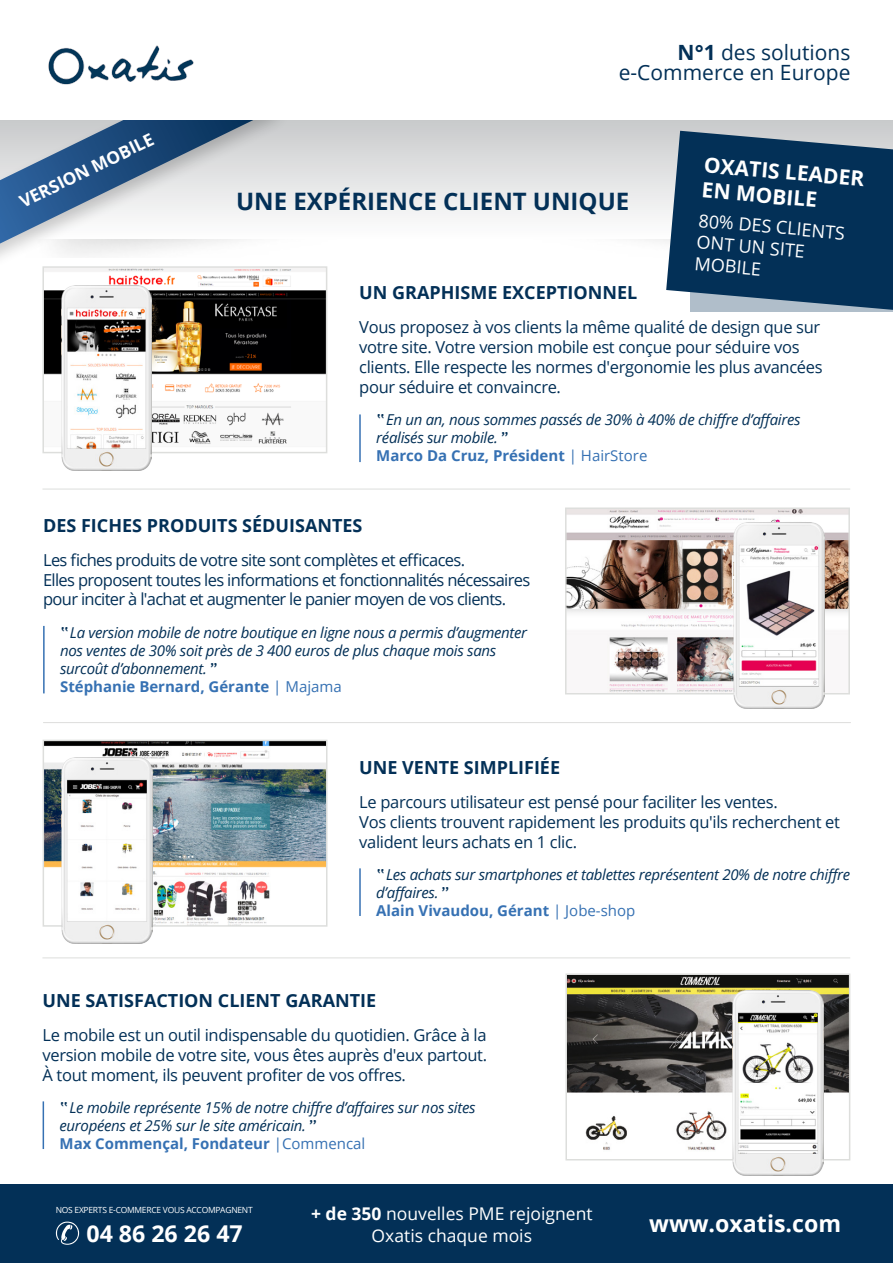
<style>
.page{position:relative;width:893px;height:1263px;background:#fff}
.page>*{position:absolute;margin:0;border:0;box-sizing:border-box;transform-origin:0 0}
.t1{font:700 24px "Open Sans";color:#033057}
.t2{font:700 23.1px "Open Sans";color:#fff}
.t3{font:21px/19.2px "Open Sans";color:#033057;text-align:right}
.t4{font:700 21px/25.2px "Open Sans";color:#fff}
.t5{font:700 18px "Open Sans";color:#033057}
.t6{font:18px/21.6px "Open Sans";color:#fff}
.t7{font:17.55px "Open Sans";color:#fff}
.t8{font:700 17.25px "Open Sans";color:#fff}
.t9{font:16.5px/19.8px "Open Sans";letter-spacing:-.02em;color:#033057}
.t10{font:16.5px/19.8px "Open Sans";letter-spacing:-.04em;color:#033057}
.t11{font:italic 15px/18px "Open Sans";letter-spacing:-.02em;color:#033057}
.t12{font:8.55px "Open Sans";letter-spacing:-.03em;color:#fff}
.s1{font-weight:700}
.s2{font-family:"Trebuchet MS";font-style:normal}
.s3{font-weight:700;font-style:normal;color:#3671b3}
.s4{font-style:normal;color:#3671b3}
</style>
<div class="page">
<div style="left:0;top:1184px;width:893px;height:79px;background:#033057"></div>
<svg style="left:56px;top:1221px;width:23px;height:24px"></svg>
<div style="left:0;top:117px;width:893px;height:121px;background:linear-gradient(to bottom,#cbccce,#fcfcfd)"></div>
<hr style="left:42px;top:489px;width:808px;height:1px;background:#dddedc">
<hr style="left:43px;top:722px;width:808px;height:1px;background:#dddedc">
<hr style="left:42px;top:957px;width:808px;height:1px;background:#dddedc">
<img style="left:45px;top:269px;width:279px;height:175px">
<div style="left:42px;top:266px;width:285px;height:187px;border:2px solid #dddedc"></div>
<img style="left:61px;top:285px;width:91px;height:186px">
<img style="left:568px;top:976px;width:279px;height:181px">
<div style="left:565px;top:973px;width:285px;height:187px;border:2px solid #dddedc"></div>
<img style="left:46px;top:743px;width:278px;height:181px">
<div style="left:43px;top:740px;width:284px;height:187px;border:2px solid #dddedc"></div>
<hr style="left:359px;top:414px;width:2px;height:48px;background:#3671b3">
<hr style="left:43px;top:626px;width:2px;height:67px;background:#3671b3">
<hr style="left:359px;top:868px;width:2px;height:48px;background:#3671b3">
<hr style="left:43px;top:1101px;width:1px;height:48px;background:#3671b3">
<img style="left:568px;top:510px;width:279px;height:181px">
<div style="left:565px;top:507px;width:285px;height:187px;border:2px solid #dddedc"></div>
<div style="left:0;top:53px;width:291px;height:227px;background:#000;opacity:.2"></div>
<svg style="left:0;top:119px;width:272px;height:125px"></svg>
<div style="left:0;top:0;width:893px;height:119px;background:#fff"></div>
<img style="left:61px;top:758px;width:91px;height:185px">
<img style="left:734px;top:523px;width:91px;height:185px">
<img style="left:733px;top:990px;width:91px;height:186px">
<svg style="left:666px;top:131px;width:227px;height:179px"></svg>
<img style="left:48px;top:45px;width:146px;height:40px">
<p class="t8" style="left:15px;top:191px;width:148px;rotate:-26deg">VERSION MOBILE</p>
<h3 class="t3" style="left:619px;top:43px;width:233px"><span class="s1">N°1</span> des solutions e-Commerce en Europe</h3>
<h1 class="t1" style="left:236px;top:184px;width:395px">UNE EXPÉRIENCE CLIENT UNIQUE</h1>
<h3 class="t4" style="left:705px;top:152px;width:162px;rotate:5deg">OXATIS LEADER<br>EN MOBILE</h3>
<p class="t6" style="left:700px;top:209px;width:148px;rotate:5deg">80% DES CLIENTS<br>ONT UN SITE<br>MOBILE</p>
<p class="t5" style="left:359px;top:280px;width:280px">UN GRAPHISME EXCEPTIONNEL</p>
<p class="t9" style="left:359px;top:317px;width:465px">Vous proposez à vos clients la même qualité de design que sur votre site. Votre version mobile est conçue pour séduire vos clients. Elle respecte les normes d'ergonomie les plus avancées pour séduire et convaincre.</p>
<p class="t11" style="left:376px;top:410px;width:426px"><span class="s2">‛‛</span>En un an, nous sommes passés de 30% à 40% de chiffre d’affaires réalisés sur mobile. <span class="s2">՚՚<br></span><span class="s3">Marco Da Cruz, Président</span> <span class="s4">| HairStore</span></p>
<p class="t5" style="left:43px;top:512px;width:321px">DES FICHES PRODUITS SÉDUISANTES</p>
<p class="t10" style="left:43px;top:549px;width:489px">Les fiches produits de votre site sont complètes et efficaces.<br>Elles proposent toutes les informations et fonctionnalités nécessaires pour inciter à l'achat et augmenter le panier moyen de vos clients.</p>
<p class="t11" style="left:60px;top:623px;width:469px"><span class="s2">‛‛</span>La version mobile de notre boutique en ligne nous a permis d’augmenter nos ventes de 30% soit près de 3 400 euros de plus chaque mois sans surcoût d’abonnement. <span class="s2">՚՚<br></span><span class="s3">Stéphanie Bernard, Gérante</span> <span class="s4">| Majama</span></p>
<p class="t5" style="left:359px;top:755px;width:202px">UNE VENTE SIMPLIFIÉE</p>
<p class="t9" style="left:359px;top:792px;width:482px">Le parcours utilisateur est pensé pour faciliter les ventes.<br>Vos clients trouvent rapidement les produits qu'ils recherchent et valident leurs achats en 1 clic.</p>
<p class="t11" style="left:376px;top:865px;width:476px"><span class="s2">‛‛</span>Les achats sur smartphones et tablettes représentent 20% de notre chiffre d’affaires. <span class="s2">՚՚<br></span><span class="s3">Alain Vivaudou, Gérant</span> <span class="s4">| Jobe-shop</span></p>
<p class="t5" style="left:43px;top:987px;width:335px">UNE SATISFACTION CLIENT GARANTIE</p>
<p class="t9" style="left:43px;top:1024px;width:446px;text-align:justify">Le mobile est un outil indispensable du quotidien. Grâce à la version mobile de votre site, vous êtes auprès d'eux partout.<br>À tout moment, ils peuvent profiter de vos offres.</p>
<p class="t11" style="left:60px;top:1098px;width:417px"><span class="s2">‛‛</span>Le mobile représente 15% de notre chiffre d’affaires sur nos sites européens et 25% sur le site américain. <span class="s2">՚՚<br></span><span class="s3">Max Commençal, Fondateur</span> <span class="s4">|Commencal</span></p>
<p class="t12" style="left:56px;top:1204px;width:199px">NOS EXPERTS E-COMMERCE VOUS ACCOMPAGNENT</p>
<p class="t7" style="left:311px;top:1202px;width:283px"><span class="s1">+ de 350</span> nouvelles PME rejoignent</p>
<h2 class="t2" style="left:86px;top:1217px;width:158px">04 86 26 26 47</h2>
<p class="t7" style="left:372px;top:1223px;width:162px">Oxatis chaque mois</p>
<h2 class="t2" style="left:649px;top:1207px;width:194px">www.oxatis.com</h2>
</div>
